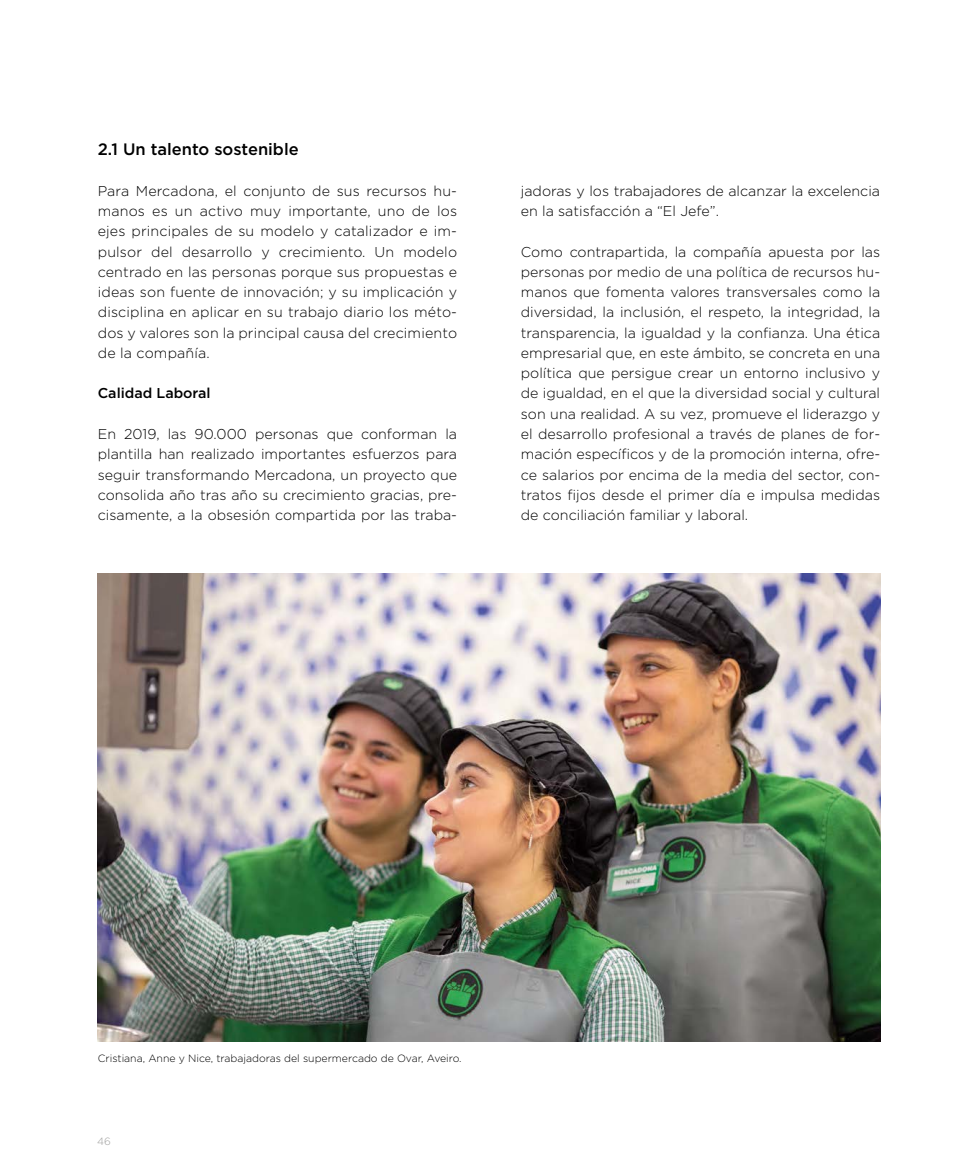
<style>
.page{position:relative;width:978px;height:1170px;background:#fff}
.page>*{position:absolute;margin:0;border:0;box-sizing:border-box;transform-origin:0 0}
.t1{font:500 16.5px "Gotham Pro";color:#000}
.t2{font:300 14.25px/20.2px "Gotham Pro";color:#000;text-align:justify}
.t3{font:500 14.25px "Gotham Pro";color:#000}
.t4{font:300 10.5px "Gotham Pro";color:#000}
.t5{font:300 10.5px "Gotham Pro";color:#9d9d9c}
</style>
<div class="page">
<hr style="left:977px;top:0;width:1px;height:1169px;background:#e3e8ea">
<img style="left:98px;top:573px;width:782px;height:468px">
<p class="t1" style="left:98px;top:140px;width:202px">2.1 Un talento sostenible</p>
<p class="t2" style="left:98px;top:181px;width:361px">Para Mercadona, el conjunto de sus recursos hu&shy;manos es un activo muy importante, uno de los ejes principales de su modelo y catalizador e im&shy;pulsor del desarrollo y crecimiento. Un modelo centrado en las personas porque sus propuestas e ideas son fuente de innovación; y su implicación y disciplina en aplicar en su trabajo diario los méto&shy;dos y valores son la principal causa del crecimiento de la compañía.</p>
<p class="t3" style="left:98px;top:385px;width:114px">Calidad Laboral</p>
<p class="t2" style="left:98px;top:424px;width:361px">En 2019, las 90.000 personas que conforman la plantilla han realizado importantes esfuerzos para seguir transformando Mercadona, un proyecto que consolida año tras año su crecimiento gracias, pre&shy;cisamente, a la obsesión compartida por las traba-</p>
<p class="t2" style="left:521px;top:181px;width:361px">jadoras y los trabajadores de alcanzar la excelencia en la satisfacción a “El Jefe”.</p>
<p class="t2" style="left:521px;top:241px;width:361px">Como contrapartida, la compañía apuesta por las personas por medio de una política de recursos hu&shy;manos que fomenta valores transversales como la diversidad, la inclusión, el respeto, la integridad, la transparencia, la igualdad y la confianza. Una ética empresarial que, en este ámbito, se concreta en una política que persigue crear un entorno inclusivo y de igualdad, en el que la diversidad social y cultural son una realidad. A su vez, promueve el liderazgo y el desarrollo profesional a través de planes de for&shy;mación específicos y de la promoción interna, ofre&shy;ce salarios por encima de la media del sector, con&shy;tratos fijos desde el primer día e impulsa medidas de conciliación familiar y laboral.</p>
<p class="t4" style="left:98px;top:1052px;width:365px">Cristiana, Anne y Nice, trabajadoras del supermercado de Ovar, Aveiro.</p>
<p class="t5" style="left:97px;top:1135px;width:15px">46</p>
</div>
